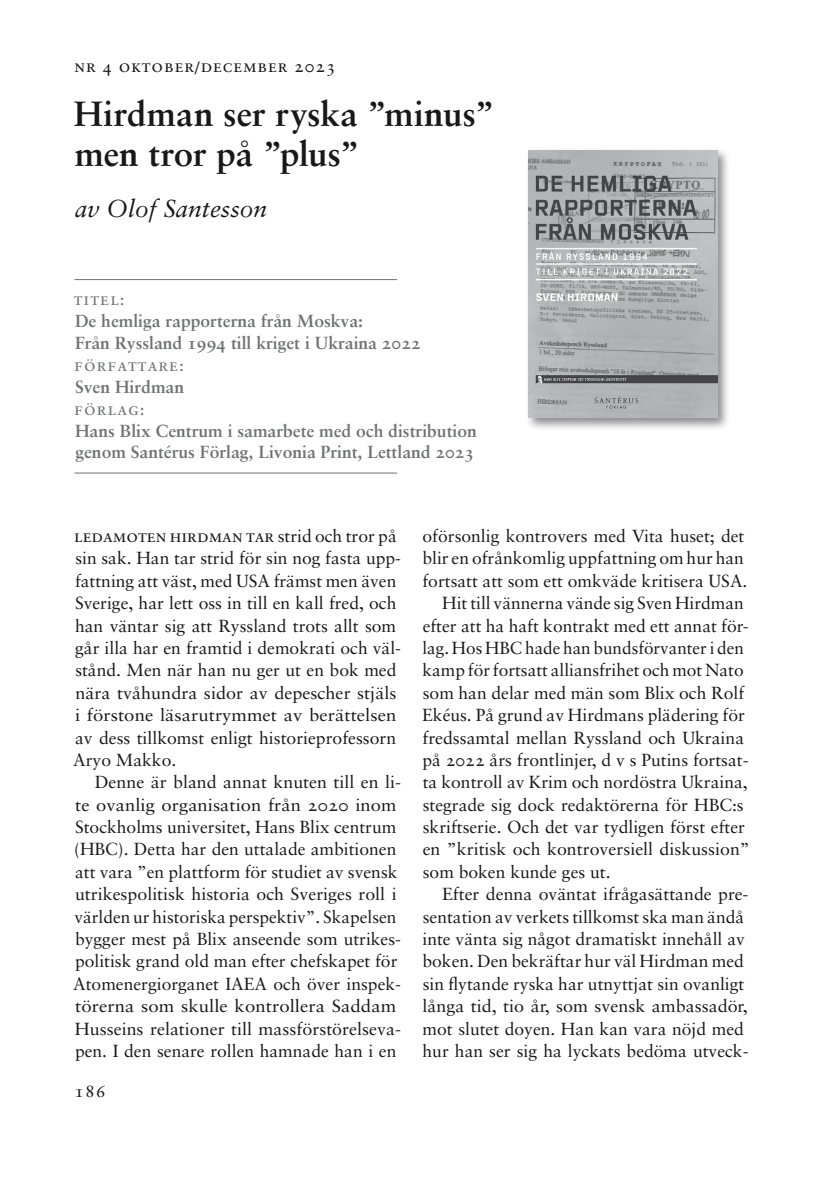
<style>
.page{position:relative;width:819px;height:1201px;background:#fff}
.page>*{position:absolute;margin:0;border:0;box-sizing:border-box;transform-origin:0 0}
.Rub_20_IH{font:700 35px/40.2px "Sabon LT Pro";letter-spacing:-.005em;color:#1a171b}
.av_författare{font:italic 24.5px "Sabon LT Pro";color:#1a171b}
.Brödtext{font:17.5px/22.4px "Sabon LT Pro";color:#1a171b}
.Brödtext_extra_uppåt{font:17.5px/22.4px "Sabon LT Pro";color:#1a171b}
.Titel{font:700 17.5px/21.9px "Sabon LT Pro";color:#707173}
.Titel_rubrik{font:17.5px "Sabon LT Pro";letter-spacing:.06em;color:#707173}
.Brödtext-2{font:17.5px "Sabon LT Pro";letter-spacing:.05em;color:#1a171b}
</style>
<div class="page">
<hr style="left:74px;top:279px;width:323px;height:1px;background:#707173">
<hr style="left:74px;top:473px;width:323px;height:1px;background:#707173">
<div style="left:525px;top:148px;width:205px;height:282px;background:#1a171b;opacity:.5"></div>
<img style="left:528px;top:151px;width:189px;height:267px">
<p class="Brödtext-2" style="left:74px;top:55px;width:263px">nr 4 oktober/december 2023</p>
<p class="Rub_20_IH" style="left:74px;top:93px;width:422px">Hirdman ser ryska ”minus” men tror på ”plus”</p>
<p class="av_författare" style="left:75px;top:193px;width:193px">av Olof Santesson</p>
<p class="Titel_rubrik" style="left:74px;top:288px;width:52px">titel:</p>
<p class="Titel" style="left:75px;top:309px;width:289px">De hemliga rapporterna från Moskva:</p>
<p class="Titel" style="left:75px;top:331px;width:347px">Från Ryssland 1994 till kriget i Ukraina 2022</p>
<p class="Titel_rubrik" style="left:74px;top:354px;width:111px">författare:</p>
<p class="Titel" style="left:75px;top:375px;width:110px">Sven Hirdman</p>
<p class="Titel_rubrik" style="left:74px;top:397px;width:72px">förlag:</p>
<p class="Titel" style="left:75px;top:419px;width:403px">Hans Blix Centrum i samarbete med och distribution genom Santérus Förlag, Livonia Print, Lettland 2023</p>
<p class="Brödtext_extra_uppåt" style="left:73px;top:524px;width:329px">ledamoten hirdman tar strid och tror på sin sak. Han tar strid för sin nog fasta upp&shy;fattning att väst, med USA främst men även Sverige, har lett oss in till en kall fred, och han väntar sig att Ryssland trots allt som går illa har en framtid i demokrati och väl&shy;stånd. Men när han nu ger ut en bok med nära tvåhundra sidor av depescher stjäls i förstone läsarutrymmet av berättelsen av dess tillkomst enligt historieprofessorn Aryo Makko.</p>
<p class="Brödtext" style="left:73px;top:770px;width:329px;text-indent:22px">Denne är bland annat knuten till en li&shy;te ovanlig organisation från 2020 inom Stockholms universitet, Hans Blix centrum (HBC). Detta har den uttalade ambitionen att vara ”en plattform för studiet av svensk utrikespolitisk historia och Sveriges roll i världen ur historiska perspektiv”. Skapelsen bygger mest på Blix anseende som utrikes&shy;politisk grand old man efter chefskapet för Atomenergiorganet IAEA och över inspek&shy;törerna som skulle kontrollera Saddam Husseins relationer till massförstörelseva&shy;pen. I den senare rollen hamnade han i en</p>
<p class="Brödtext" style="left:74px;top:1079px;width:32px">186</p>
<p class="Brödtext" style="left:422px;top:524px;width:326px">oförsonlig kontrovers med Vita huset; det blir en ofrånkomlig uppfattning om hur han fortsatt att som ett omkväde kritisera USA.</p>
<p class="Brödtext" style="left:422px;top:591px;width:329px;text-indent:20px">Hit till vännerna vände sig Sven Hirdman efter att ha haft kontrakt med ett annat för&shy;lag. Hos HBC hade han bundsförvanter i den kamp för fortsatt alliansfrihet och mot Nato som han delar med män som Blix och Rolf Ekéus. På grund av Hirdmans plädering för fredssamtal mellan Ryssland och Ukraina på 2022 års frontlinjer, d v s Putins fortsat&shy;ta kontroll av Krim och nordöstra Ukraina, stegrade sig dock redaktörerna för HBC:s skriftserie. Och det var tydligen först efter en ”kritisk och kontroversiell diskussion” som boken kunde ges ut.</p>
<p class="Brödtext" style="left:422px;top:882px;width:327px;text-indent:20px">Efter denna oväntat ifrågasättande pre&shy;sentation av verkets tillkomst ska man ändå inte vänta sig något dramatiskt innehåll av boken. Den bekräftar hur väl Hirdman med sin flytande ryska har utnyttjat sin ovanligt långa tid, tio år, som svensk ambassadör, mot slutet doyen. Han kan vara nöjd med hur han ser sig ha lyckats bedöma utveck-</p>
</div>
